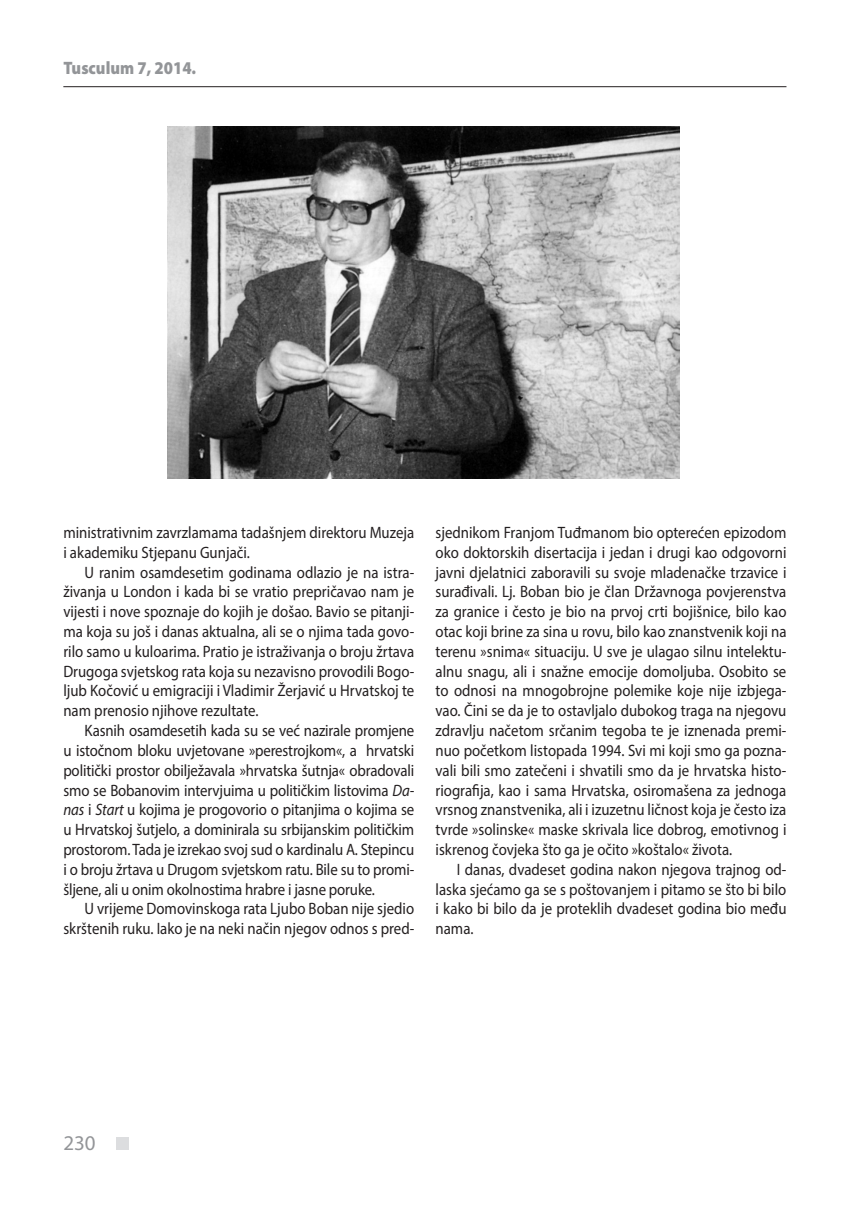
<style>
.page{position:relative;width:850px;height:1213px;background:#fff}
.page>*{position:absolute;margin:0;border:0;box-sizing:border-box;transform-origin:0 0}
.t1{font:21px "Myriad Pro";color:#939598}
.t2{font:900 18px "Myriad Pro";color:#939598;scale:.9 1}
.t3{font:16.5px/19.8px "Myriad Pro";color:#231f20;text-align:justify;scale:.9 1}
.s1{font-style:italic}
</style>
<div class="page">
<hr style="left:63px;top:86px;width:723px;height:1px;background:#231f20">
<div style="left:116px;top:1136px;width:13px;height:13px;background:#dcdddf"></div>
<img style="left:168px;top:126px;width:511px;height:352px">
<p class="t2" style="left:63px;top:58px;width:149px">Tusculum 7, 2014.</p>
<p class="t3" style="left:63px;top:522px;width:391px">ministrativnim zavrzlamama tadašnjem direktoru Muzeja i akademiku Stjepanu Gunjači.</p>
<p class="t3" style="left:63px;top:562px;width:391px;text-indent:21px">U ranim osamdesetim godinama odlazio je na istra&shy;živanja u London i kada bi se vratio prepričavao nam je vijesti i nove spoznaje do kojih je došao. Bavio se pitanji&shy;ma koja su još i danas aktualna, ali se o njima tada govo&shy;rilo samo u kuloarima. Pratio je istraživanja o broju žrtava Drugoga svjetskog rata koja su nezavisno provodili Bogo&shy;ljub Kočović u emigraciji i Vladimir Žerjavić u Hrvatskoj te nam prenosio njihove rezultate.</p>
<p class="t3" style="left:63px;top:720px;width:391px;text-indent:21px">Kasnih osamdesetih kada su se već nazirale promjene u istočnom bloku uvjetovane »perestrojkom«, a hrvatski politički prostor obilježavala »hrvatska šutnja« obradovali smo se Bobanovim intervjuima u političkim listovima <span class="s1">Da&shy;nas</span> i <span class="s1">Start</span> u kojima je progovorio o pitanjima o kojima se u Hrvatskoj šutjelo, a dominirala su srbijanskim političkim prostorom. Tada je izrekao svoj sud o kardinalu A. Stepincu i o broju žrtava u Drugom svjetskom ratu. Bile su to promi&shy;šljene, ali u onim okolnostima hrabre i jasne poruke.</p>
<p class="t3" style="left:63px;top:898px;width:391px;text-align:right">U vrijeme Domovinskoga rata Ljubo Boban nije sjedio skrštenih ruku. Iako je na neki način njegov odnos s pred-</p>
<p class="t3" style="left:435px;top:522px;width:391px">sjednikom Franjom Tuđmanom bio opterećen epizodom oko doktorskih disertacija i jedan i drugi kao odgovorni javni djelatnici zaboravili su svoje mladenačke trzavice i surađivali. Lj. Boban bio je član Državnoga povjerenstva za granice i često je bio na prvoj crti bojišnice, bilo kao otac koji brine za sina u rovu, bilo kao znanstvenik koji na terenu »snima« situaciju. U sve je ulagao silnu intelektu&shy;alnu snagu, ali i snažne emocije domoljuba. Osobito se to odnosi na mnogobrojne polemike koje nije izbjega&shy;vao. Čini se da je to ostavljalo dubokog traga na njegovu zdravlju načetom srčanim tegoba te je iznenada premi&shy;nuo početkom listopada 1994. Svi mi koji smo ga pozna&shy;vali bili smo zatečeni i shvatili smo da je hrvatska histo&shy;riografija, kao i sama Hrvatska, osiromašena za jednoga vrsnog znanstvenika, ali i izuzetnu ličnost koja je često iza tvrde »solinske« maske skrivala lice dobrog, emotivnog i iskrenog čovjeka što ga je očito »koštalo« života.</p>
<p class="t3" style="left:435px;top:859px;width:391px;text-indent:21px">I danas, dvadeset godina nakon njegova trajnog od&shy;laska sjećamo ga se s poštovanjem i pitamo se što bi bilo i kako bi bilo da je proteklih dvadeset godina bio među nama.</p>
<p class="t1" style="left:63px;top:1129px;width:34px">230</p>
</div>
